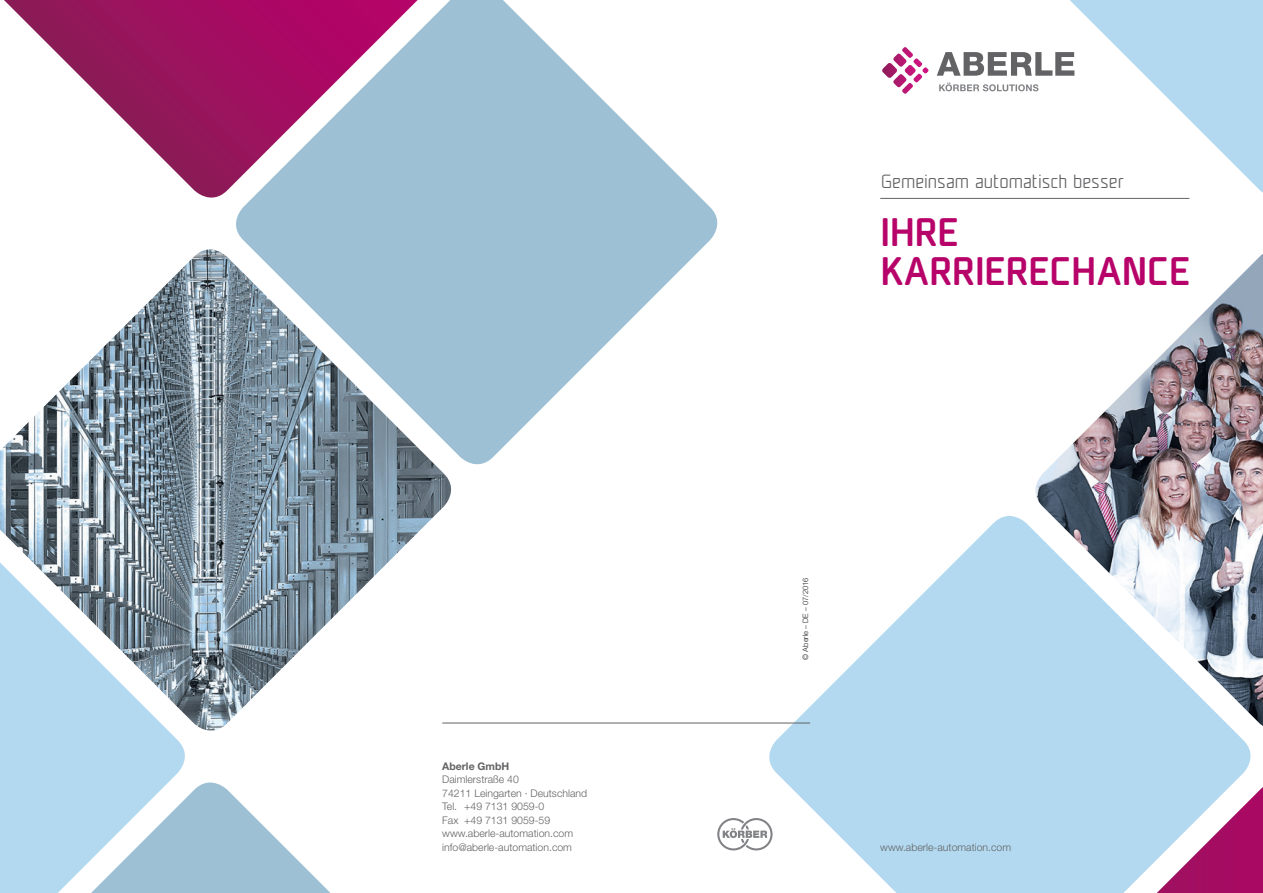
<style>
.page{position:relative;width:1263px;height:893px;background:#fff}
.page>*{position:absolute;margin:0;border:0;box-sizing:border-box;transform-origin:0 0}
.t1{font:500 37.5px/39px "Unicod";letter-spacing:.01em;color:#b70369}
.t2{font:300 18px "Unicod";color:#636366}
.t3{font:300 10.5px/13.5px "Helvetica Neue LT Pro";color:#636366}
.t4{font:700 10.5px "Helvetica Neue LT Pro";color:#636366}
.t5{font:300 7.5px "Helvetica Neue LT Pro";letter-spacing:.005em;color:#231f20}
</style>
<div class="page">
<svg style="left:4px;top:0;width:223px;height:198px"></svg>
<div style="left:0;top:731px;width:185px;height:42px;background:#b2d9ef"></div>
<svg style="left:0;top:773px;width:331px;height:120px"></svg>
<img style="left:0;top:249px;width:460px;height:482px">
<svg style="left:1026px;top:0;width:237px;height:199px"></svg>
<svg style="left:760px;top:516px;width:491px;height:377px;fill:#b2d9ef"></svg>
<svg style="left:1157px;top:787px;width:106px;height:106px"></svg>
<img style="left:1026px;top:254px;width:237px;height:472px">
<svg style="left:227px;top:0;width:491px;height:473px;fill:#9dc0d5"></svg>
<svg style="left:882px;top:47px;width:47px;height:47px"></svg>
<svg style="left:937px;top:52px;width:137px;height:24px"></svg>
<svg style="left:939px;top:83px;width:99px;height:8px"></svg>
<hr style="left:880px;top:198px;width:309px;height:1px;background:#636366">
<svg style="left:717px;top:818px;width:55px;height:32px"></svg>
<hr style="left:442px;top:723px;width:368px;height:1px;background:#636366">
<p class="t4" style="left:442px;top:759px;width:69px">Aberle GmbH</p>
<p class="t3" style="left:442px;top:772px;width:146px">Daimlerstraße 40<br>74211 Leingarten · Deutschland<br>Tel. +49 7131 9059-0<br>Fax +49 7131 9059-59 www.aberle-automation.com info@aberle-automation.com</p>
<h2 class="t2" style="left:881px;top:170px;width:244px">Gemeinsam automatisch besser</h2>
<h1 class="t1" style="left:880px;top:211px;width:311px">IHRE<br>KARRIERECHANCE</h1>
<p class="t5" style="left:801px;top:660px;width:84px;rotate:-90deg">© Aberle – DE – 07/2016</p>
<p class="t3" style="left:880px;top:840px;width:132px">www.aberle-automation.com</p>
</div>
